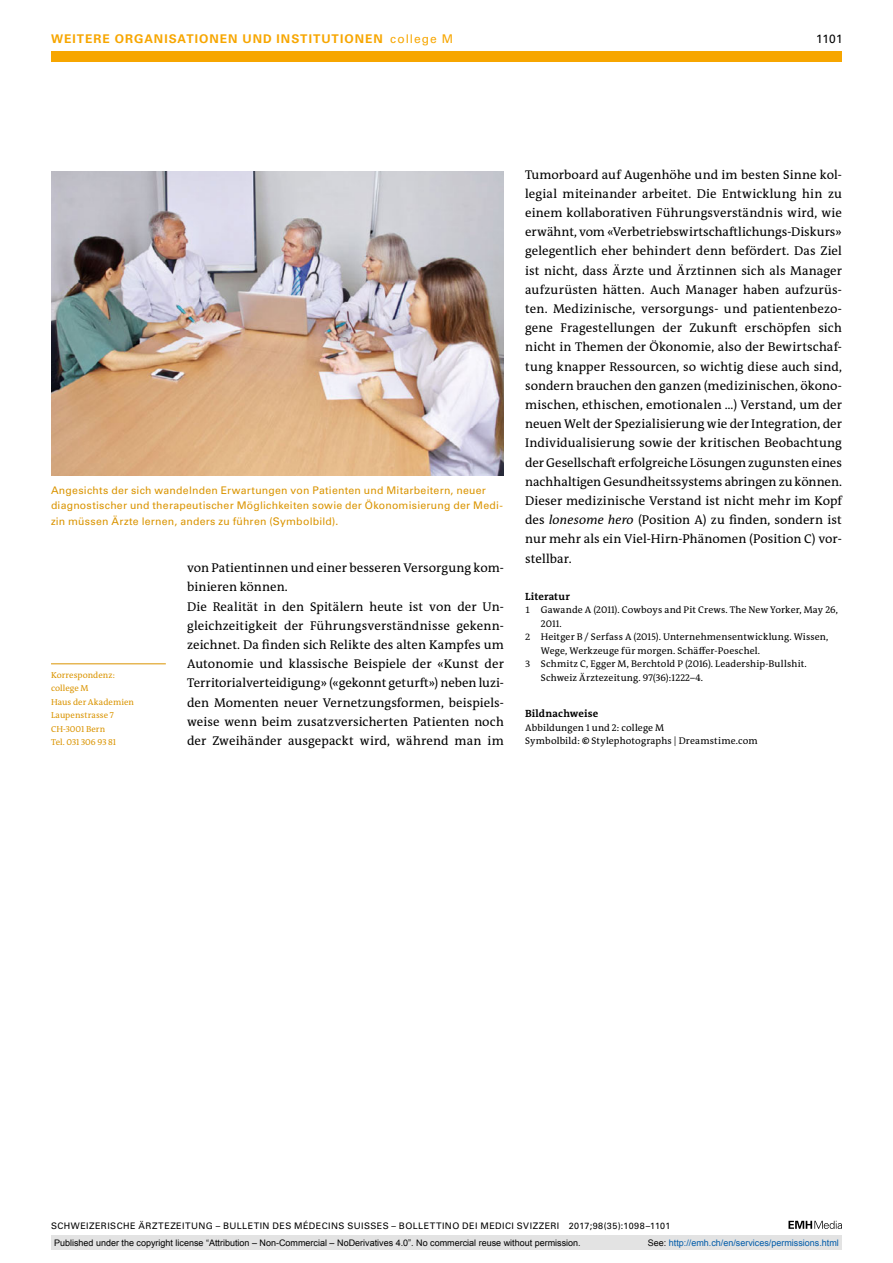
<style>
.page{position:relative;width:893px;height:1263px;background:#fff}
.page>*{position:absolute;margin:0;border:0;box-sizing:border-box;transform-origin:0 0}
.t1{font:12.75px/19.2px "The Antiqua B W5 Plain";letter-spacing:.005em;color:#000}
.t2{font:700 12px "Univers LT Std";letter-spacing:.085em;color:#f7a600}
.t3{font:12px "Univers LT Std";color:#000}
.t4{font:10.5px/15.8px "Univers LT Std";letter-spacing:.02em;color:#da9400}
.t5{font:700 10.5px "The Antiqua B W7";letter-spacing:.015em;color:#000}
.t6{font:9.75px/13.5px "The Antiqua B W5 Plain";letter-spacing:.015em;color:#000}
.t7{font:9px "Arial";color:#000}
.t8{font:9px "Univers LT Std";letter-spacing:.05em;color:#000}
.t9{font:9px "Arial";color:#005ba9}
.t10{font:8.7px/13.5px "The Antiqua B W5 Plain";letter-spacing:.005em;color:#da9400}
.s1{font-weight:400}
.s2{font-style:italic}
.s3{font-size:9.3px}
.s4{font-family:"The Antiqua B W7";font-weight:700}
.s5{color:#000}
</style>
<div class="page">
<svg style="left:788px;top:1221px;width:54px;height:8px"></svg>
<div style="left:51px;top:51px;width:791px;height:11px;background:#f7a600"></div>
<hr style="left:51px;top:663px;width:115px;height:1px;background:#da9400">
<img style="left:51px;top:171px;width:453px;height:304px">
<div style="left:51px;top:1235px;width:791px;height:15px;background:#e3e3e3"></div>
<p class="t2" style="left:51px;top:31px;width:404px">WEITERE ORGANISATIONEN UND INSTITUTIONEN <span class="s1">college M</span></p>
<p class="t3" style="left:816px;top:31px;width:28px">1101</p>
<p class="t4" style="left:51px;top:482px;width:453px">Angesichts der sich wandelnden Erwartungen von Patienten und Mitarbeitern, neuer diagnostischer und therapeutischer Möglichkeiten sowie der Ökonomisierung der Medi&shy;zin müssen Ärzte lernen, anders zu führen (Symbolbild).</p>
<p class="t10" style="left:51px;top:668px;width:85px">Korrespondenz: college M<br>Haus der Akademien<br>Laupenstrasse 7<br>CH-3001 Bern<br>Tel. 031 306 93 81</p>
<p class="t1" style="left:187px;top:558px;width:318px">von Patientinnen und einer besseren Versorgung kom&shy;binieren können.<br>Die Realität in den Spitälern heute ist von der Un&shy;gleichzeitigkeit der Führungsverständnisse gekenn&shy;zeichnet. Da finden sich Relikte des alten Kampfes um Autonomie und klassische Beispiele der «Kunst der Territorialverteidigung» («gekonnt geturft») neben luzi&shy;den Momenten neuer Vernetzungsformen, beispiels&shy;weise wenn beim zusatzversicherten Patienten noch der Zweihänder ausgepackt wird, während man im</p>
<p class="t1" style="left:525px;top:165px;width:318px;text-align:justify">Tumorboard auf Augenhöhe und im besten Sinne kol&shy;legial miteinander arbeitet. Die Entwicklung hin zu einem kollaborativen Führungsverständnis wird, wie erwähnt, vom «Verbetriebswirtschaftlichungs-Diskurs» gelegentlich eher behindert denn befördert. Das Ziel ist nicht, dass Ärzte und Ärztinnen sich als Manager aufzurüsten hätten. Auch Manager haben aufzurüs&shy;ten. Medizinische, versorgungs- und patientenbezo&shy;gene Fragestellungen der Zukunft erschöpfen sich nicht in Themen der Ökonomie, also der Bewirtschaf&shy;tung knapper Ressourcen, so wichtig diese auch sind, sondern brauchen den ganzen (medizinischen, ökono&shy;mischen, ethischen, emotionalen ...) Verstand, um der neuen Welt der Spezialisierung wie der Integration, der Individualisierung sowie der kritischen Beobachtung der Gesellschaft erfolgreiche Lösungen zugunsten eines nachhaltigen Gesundheitssystems abringen zu können.<br>Dieser medizinische Verstand ist nicht mehr im Kopf des <span class="s2">lonesome hero</span> (Position A) zu finden, sondern ist nur mehr als ein Viel-Hirn-Phänomen (Position C) vor&shy;stellbar.</p>
<p class="t5" style="left:525px;top:589px;width:46px">Literatur</p>
<p class="t6" style="left:525px;top:603px;width:314px"><span class="s3">1</span> Gawande A (2011). Cowboys and Pit Crews. The New Yorker, May 26,</p>
<p class="t6" style="left:541px;top:617px;width:22px">2011.</p>
<p class="t6" style="left:525px;top:630px;width:305px"><span class="s3">2</span> Heitger B / Serfass A (2015). Unternehmensentwicklung. Wissen,</p>
<p class="t6" style="left:541px;top:644px;width:221px">Wege, Werkzeuge für morgen. Schäffer-Poeschel.</p>
<p class="t6" style="left:525px;top:657px;width:283px"><span class="s3">3</span> Schmitz C, Egger M, Berchtold P (2016). Leadership-Bullshit.</p>
<p class="t6" style="left:541px;top:671px;width:164px">Schweiz Ärztezeitung. 97(36):1222–4.</p>
<p class="t5" style="left:525px;top:707px;width:75px">Bildnachweise</p>
<p class="t6" style="left:525px;top:721px;width:234px">Abbildungen 1 und 2: college M<br>Symbolbild: <span class="s4">©</span> Stylephotographs | Dreamstime.com</p>
<p class="t8" style="left:51px;top:1220px;width:621px">SCHWEIZERISCHE ÄRZTEZEITUNG – BULLETIN DES MÉDECINS SUISSES – BOLLETTINO DEI MEDICI SVIZZERI 2017;98(35):1098–1101</p>
<p class="t7" style="left:54px;top:1237px;width:528px">Published under the copyright license “Attribution – Non-Commercial – NoDerivatives 4.0”. No commercial reuse without permission.</p>
<p class="t9" style="left:648px;top:1237px;width:193px"><span class="s5">See:</span> http://emh.ch/en/services/permissions.html</p>
</div>
